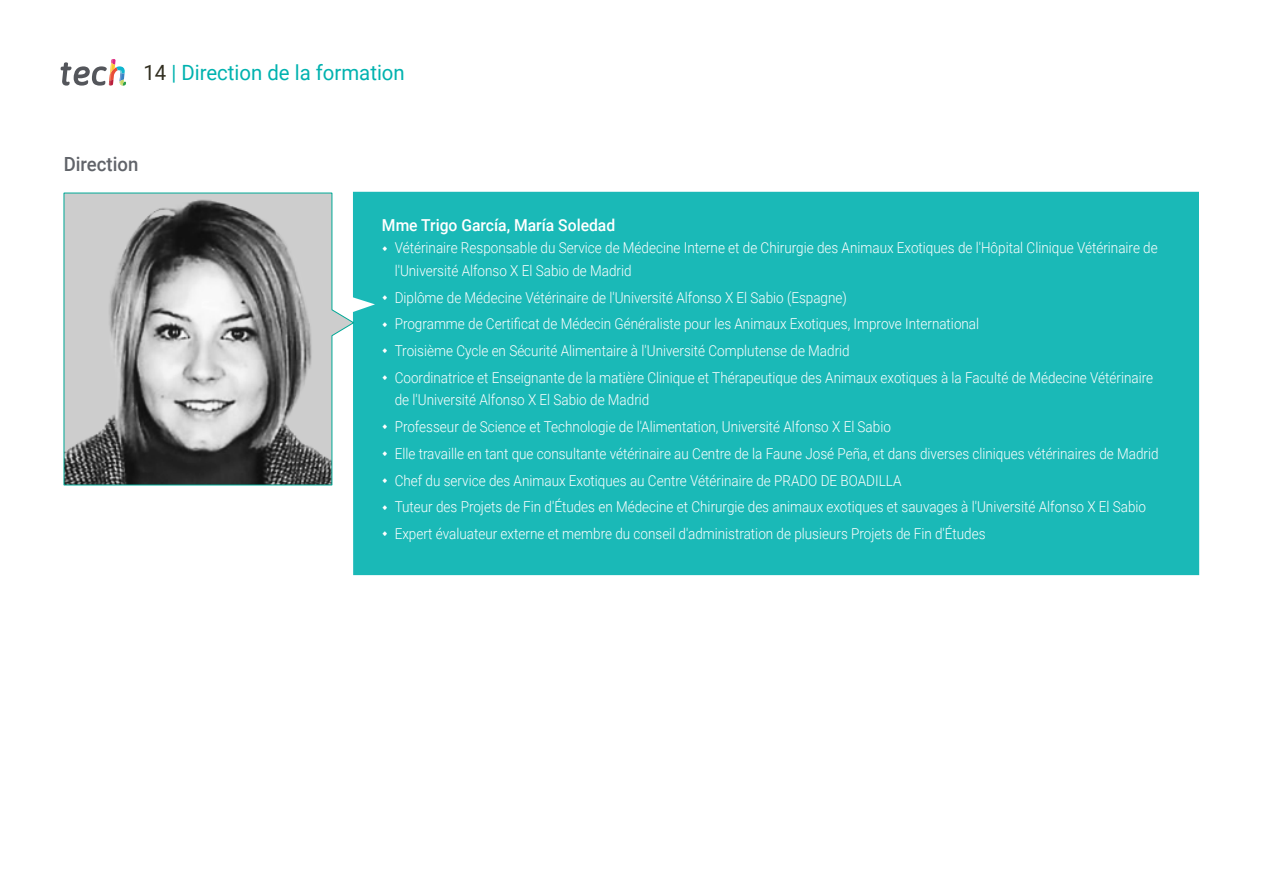
<style>
.page{position:relative;width:1263px;height:893px;background:#fff}
.page>*{position:absolute;margin:0;border:0;box-sizing:border-box;transform-origin:0 0}
.t1{font:21px "Roboto";color:#00b2af}
.t2{font:500 19.5px "Roboto";color:#61646a;scale:.95 1}
.t3{font:500 16.5px "Roboto";color:#fff;scale:.95 1}
.t4{font:300 15px/26.7px "Roboto";color:#fff;scale:.9 1}
.s1{color:#312e20}
</style>
<div class="page">
<svg style="left:61px;top:59px;width:65px;height:27px"></svg>
<div style="left:353px;top:192px;width:846px;height:383px;background:#1ab9b7"></div>
<svg style="left:64px;top:193px;width:290px;height:292px;background:#9c9e9e"></svg>
<svg style="left:383px;top:246px;width:4px;height:5px"></svg>
<svg style="left:383px;top:295px;width:4px;height:5px"></svg>
<svg style="left:383px;top:322px;width:4px;height:5px"></svg>
<svg style="left:383px;top:348px;width:4px;height:5px"></svg>
<svg style="left:383px;top:375px;width:4px;height:5px"></svg>
<svg style="left:383px;top:424px;width:4px;height:5px"></svg>
<svg style="left:383px;top:451px;width:4px;height:5px"></svg>
<svg style="left:383px;top:478px;width:4px;height:5px"></svg>
<svg style="left:383px;top:505px;width:4px;height:5px"></svg>
<svg style="left:383px;top:531px;width:4px;height:5px"></svg>
<h1 class="t1" style="left:144px;top:57px;width:263px"><span class="s1">14</span> | Direction de la formation</h1>
<h2 class="t2" style="left:64px;top:150px;width:80px">Direction</h2>
<p class="t3" style="left:382px;top:214px;width:247px">Mme Trigo García, María Soledad</p>
<p class="t4" style="left:395px;top:236px;width:849px;line-height:22.5px">Vétérinaire Responsable du Service de Médecine Interne et de Chirurgie des Animaux Exotiques de l'Hôpital Clinique Vétérinaire de l'Université Alfonso X El Sabio de Madrid</p>
<p class="t4" style="left:395px;top:283px;width:844px">Diplôme de Médecine Vétérinaire de l'Université Alfonso X El Sabio (Espagne)<br>Programme de Certificat de Médecin Généraliste pour les Animaux Exotiques, Improve International<br>Troisième Cycle en Sécurité Alimentaire à l'Université Complutense de Madrid<br>Coordinatrice et Enseignante de la matière Clinique et Thérapeutique des Animaux exotiques à la Faculté de Médecine Vétérinaire</p>
<p class="t4" style="left:395px;top:386px;width:850px">de l'Université Alfonso X El Sabio de Madrid<br>Professeur de Science et Technologie de l'Alimentation, Université Alfonso X El Sabio<br>Elle travaille en tant que consultante vétérinaire au Centre de la Faune José Peña, et dans diverses cliniques vétérinaires de Madrid Chef du service des Animaux Exotiques au Centre Vétérinaire de PRADO DE BOADILLA<br>Tuteur des Projets de Fin d'Études en Médecine et Chirurgie des animaux exotiques et sauvages à l'Université Alfonso X El Sabio Expert évaluateur externe et membre du conseil d'administration de plusieurs Projets de Fin d'Études</p>
</div>
